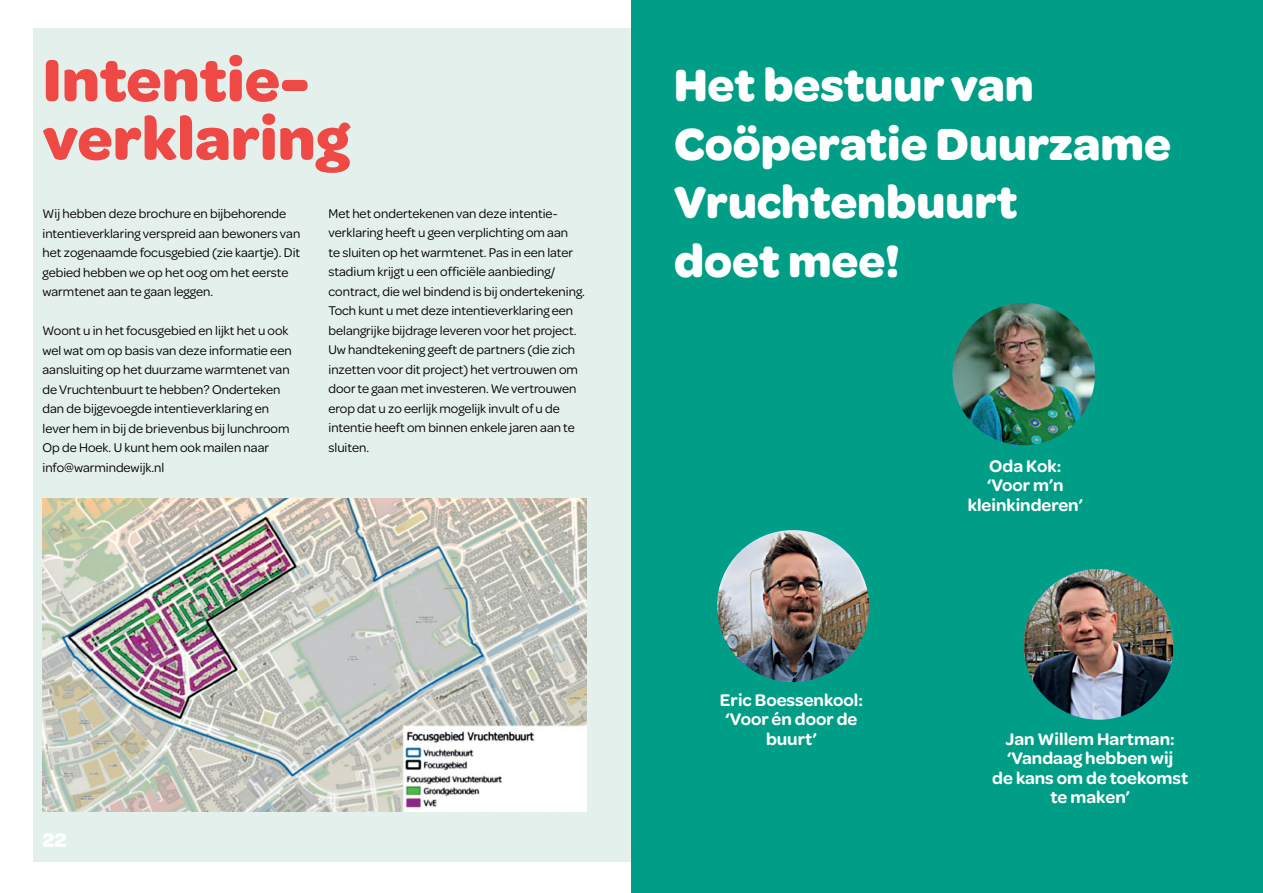
<style>
.page{position:relative;width:1263px;height:893px;background:#fff}
.page>*{position:absolute;margin:0;border:0;box-sizing:border-box;transform-origin:0 0}
.t1{font:700 63px/58.5px "Omnes";color:#ef4945}
.t2{font:700 48px/58.5px "Omnes";color:#fff}
.t3{font:700 21px "Omnes";color:#fff}
.t4{font:600 18px/19.5px "Omnes";color:#fff;text-align:center}
.t5{font:13.5px/19.5px "Omnes";color:#000}
</style>
<div class="page">
<div style="left:33px;top:28px;width:1201px;height:834px;background:#e4f0ec"></div>
<div style="left:632px;top:0;width:631px;height:893px;background:#009e86"></div>
<img style="left:717px;top:530px;width:152px;height:152px;border-radius:76px">
<img style="left:952px;top:303px;width:143px;height:142px;border-radius:71px">
<img style="left:1023px;top:569px;width:151px;height:151px;border-radius:75px">
<img style="left:43px;top:498px;width:544px;height:314px">
<h1 class="t1" style="left:43px;top:47px;width:309px">Intentie&shy;verklaring</h1>
<p class="t5" style="left:43px;top:203px;width:259px">Wij hebben deze brochure en bijbehorende intentieverklaring verspreid aan bewoners van het zogenaamde focusgebied (zie kaartje). Dit gebied hebben we op het oog om het eerste warmtenet aan te gaan leggen.</p>
<p class="t5" style="left:43px;top:320px;width:251px">Woont u in het focusgebied en lijkt het u ook wel wat om op basis van deze informatie een aansluiting op het duurzame warmtenet van de Vruchtenbuurt te hebben? Onderteken dan de bijgevoegde intentieverklaring en lever hem in bij de brievenbus bij lunchroom Op de Hoek. U kunt hem ook mailen naar info@warmindewijk.nl</p>
<p class="t5" style="left:328px;top:203px;width:258px">Met het ondertekenen van deze intentie&shy;verklaring heeft u geen verplichting om aan<br>te sluiten op het warmtenet. Pas in een later stadium krijgt u een officiële aanbieding/ contract, die wel bindend is bij ondertekening.<br>Toch kunt u met deze intentieverklaring een belangrijke bijdrage leveren voor het project.<br>Uw handtekening geeft de partners (die zich inzetten voor dit project) het vertrouwen om door te gaan met investeren. We vertrouwen erop dat u zo eerlijk mogelijk invult of u de intentie heeft om binnen enkele jaren aan te sluiten.</p>
<h3 class="t3" style="left:43px;top:825px;width:26px">22</h3>
<h2 class="t2" style="left:674px;top:53px;width:498px">Het bestuur van<br>Coöperatie Duurzame<br>Vruchtenbuurt<br>doet mee!</h2>
<h3 class="t4" style="left:720px;top:689px;width:145px">Eric Boessenkool: ‘Voor én door de buurt’</h3>
<h3 class="t4" style="left:968px;top:455px;width:117px">Oda Kok: ‘Voor m’n kleinkinderen’</h3>
<h3 class="t4" style="left:992px;top:728px;width:198px">Jan Willem Hartman: ‘Vandaag hebben wij<br>de kans om de toekomst te maken’</h3>
</div>
